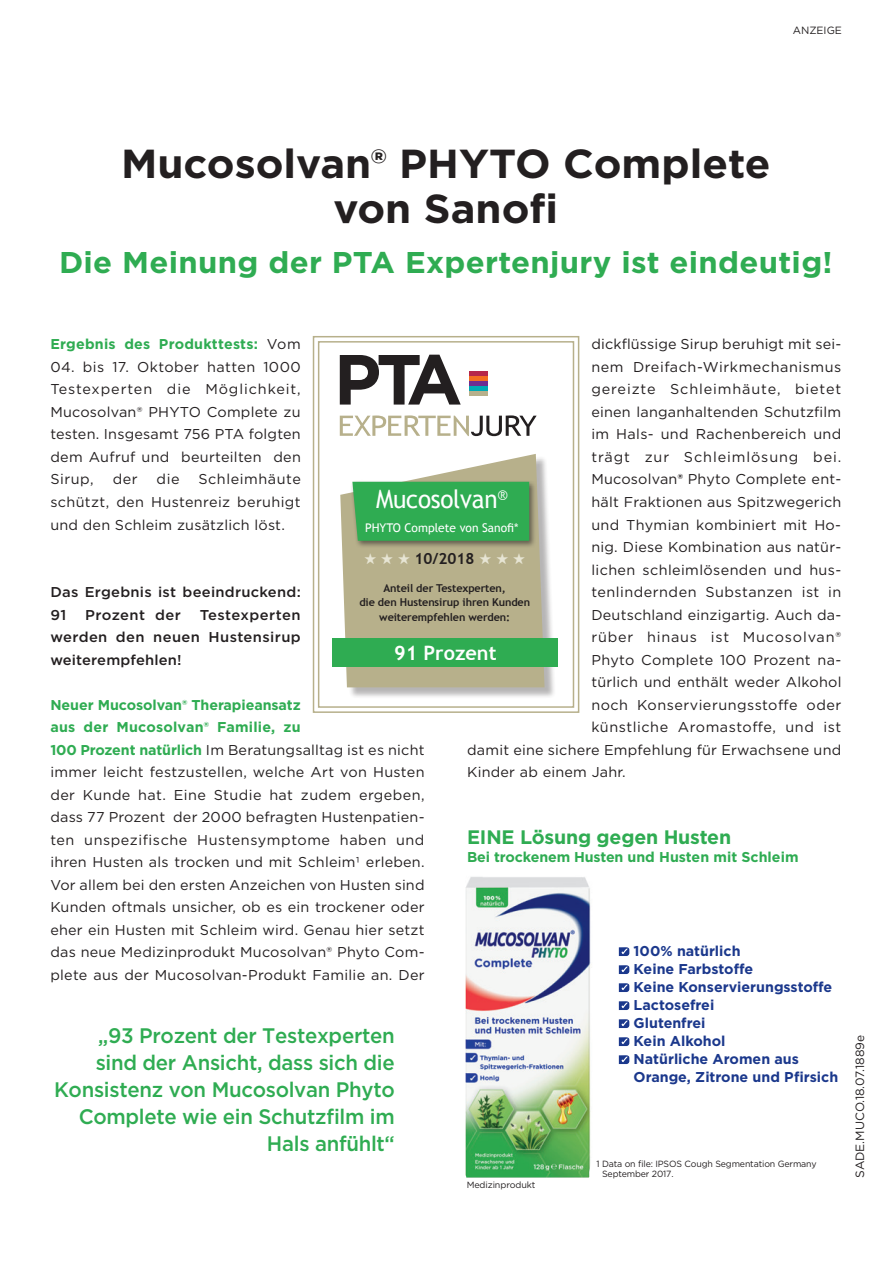
<style>
.page{position:relative;width:893px;height:1263px;background:#fff}
.page>*{position:absolute;margin:0;border:0;box-sizing:border-box;transform-origin:0 0}
.t1{font:700 40.5px/45px "Gotham";color:#231f20;text-align:center}
.t2{font:700 30px "Gotham";letter-spacing:.01em;color:#2fac52}
.t3{font:25.35px "Trebuchet MS";letter-spacing:-.01em;color:#fff;scale:.96 1}
.t4{font:500 21px/27px "Gotham";letter-spacing:-.015em;color:#2fac52;text-align:right}
.t5{font:700 19.95px "Trebuchet MS";color:#fff}
.t6{font:700 19.5px "Gotham";letter-spacing:-.01em;color:#2fac52}
.t7{font:700 15.45px "Trebuchet MS";color:#231f20}
.t8{font:14.25px/22.5px "Gotham";letter-spacing:.015em;color:#231f20;text-align:justify}
.t9{font:700 14.25px/18px "Gotham";color:#1b388c}
.t10{font:500 14.25px/22.5px "Gotham";letter-spacing:.02em;color:#231f20}
.t11{font:700 14.25px "Gotham";color:#2fac52}
.t12{font:14.25px "Gotham";letter-spacing:.035em;color:#231f20}
.t13{font:14.25px "Gotham";letter-spacing:.04em;color:#231f20}
.t14{font:14.25px "Gotham";letter-spacing:.06em;color:#231f20}
.t15{font:14.25px "Gotham";letter-spacing:.065em;color:#231f20}
.t16{font:12px "Trebuchet MS";color:#fff}
.t17{font:12px "Gotham";color:#231f20}
.t18{font:700 10.8px/14.5px "Trebuchet MS";letter-spacing:-.01em;color:#231f20;text-align:center}
.t19{font:10.5px "Gotham";color:#231f20}
.t20{font:9px/10.8px "Gotham";letter-spacing:-.015em;color:#231f20}
.s1{font-weight:700}
.s2{font-weight:400;color:#231f20}
.s3{color:#e7e5d4}
.s4{font-weight:700;color:#2fac52}
</style>
<div class="page">
<img style="left:465px;top:877px;width:126px;height:300px">
<svg style="left:619px;top:947px;width:10px;height:9px"></svg>
<svg style="left:619px;top:965px;width:10px;height:9px"></svg>
<svg style="left:619px;top:983px;width:10px;height:9px"></svg>
<svg style="left:619px;top:1001px;width:10px;height:9px"></svg>
<svg style="left:619px;top:1019px;width:10px;height:9px"></svg>
<svg style="left:619px;top:1037px;width:10px;height:9px"></svg>
<svg style="left:619px;top:1055px;width:10px;height:9px"></svg>
<div style="left:313px;top:336px;width:266px;height:377px;background:#fff;border:2px solid #b7b08b"></div>
<div style="left:318px;top:341px;width:256px;height:367px;background:#fff;border:2px solid #b7b08b"></div>
<div style="left:341px;top:455px;width:215px;height:244px;background:#231f20;opacity:.33"></div>
<svg style="left:340px;top:454px;width:205px;height:233px;background:#c0bb9c"></svg>
<div style="left:350px;top:479px;width:187px;height:70px;background:#231f20;opacity:.58"></div>
<div style="left:352px;top:482px;width:177px;height:59px;background:#2fac52"></div>
<svg style="left:340px;top:415px;width:197px;height:21px"></svg>
<hr style="left:469px;top:371px;width:19px;height:4px;background:#b6274b">
<hr style="left:469px;top:376px;width:19px;height:4px;background:#f36e21">
<hr style="left:469px;top:381px;width:19px;height:4px;background:#6e2c91">
<hr style="left:469px;top:386px;width:19px;height:4px;background:#00aab5">
<hr style="left:469px;top:391px;width:19px;height:4px;background:#b7b08b">
<svg style="left:340px;top:355px;width:121px;height:50px"></svg>
<div style="left:332px;top:639px;width:226px;height:28px;background:#2fac52"></div>
<p class="t19" style="left:793px;top:23px;width:51px">ANZEIGE</p>
<h1 class="t1" style="left:121px;top:141px;width:651px">Mucosolvan® PHYTO Complete von Sanofi</h1>
<h2 class="t2" style="left:59px;top:243px;width:775px">Die Meinung der PTA Expertenjury ist eindeutig!</h2>
<p class="t8" style="left:591px;top:333px;width:251px">dickflüssige Sirup beruhigt mit sei-</p>
<p class="t13" style="left:591px;top:358px;width:251px">nem Dreifach-Wirkmechanismus</p>
<p class="t14" style="left:591px;top:380px;width:251px">gereizte Schleimhäute, bietet</p>
<p class="t8" style="left:591px;top:400px;width:251px">einen langanhaltenden Schutzfilm</p>
<p class="t8" style="left:591px;top:423px;width:252px">im Hals- und Rachenbereich und</p>
<p class="t15" style="left:591px;top:448px;width:251px">trägt zur Schleimlösung bei.</p>
<p class="t8" style="left:591px;top:468px;width:251px">Mucosolvan<span class="s1">®</span> Phyto Complete ent-</p>
<p class="t8" style="left:591px;top:490px;width:251px">hält Fraktionen aus Spitzwegerich</p>
<p class="t8" style="left:591px;top:513px;width:251px">und Thymian kombiniert mit Ho-</p>
<p class="t8" style="left:591px;top:535px;width:251px">nig. Diese Kombination aus natür-</p>
<p class="t8" style="left:591px;top:558px;width:251px">lichen schleimlösenden und hus-</p>
<p class="t12" style="left:591px;top:583px;width:251px">tenlindernden Substanzen ist in</p>
<p class="t8" style="left:591px;top:603px;width:251px">Deutschland einzigartig. Auch da-</p>
<p class="t14" style="left:591px;top:628px;width:251px">rüber hinaus ist Mucosolvan®</p>
<p class="t8" style="left:591px;top:648px;width:251px">Phyto Complete 100 Prozent na-</p>
<p class="t8" style="left:591px;top:670px;width:252px">türlich und enthält weder Alkohol</p>
<p class="t12" style="left:591px;top:695px;width:251px">noch Konservierungsstoffe oder</p>
<p class="t13" style="left:591px;top:718px;width:251px">künstliche Aromastoffe, und ist</p>
<p class="t8" style="left:467px;top:738px;width:376px">damit eine sichere Empfehlung für Erwachsene und</p>
<p class="t8" style="left:467px;top:760px;width:160px">Kinder ab einem Jahr.</p>
<p class="t11" style="left:50px;top:335px;width:252px">Ergebnis des Produkttests: <span class="s2">Vom</span></p>
<p class="t8" style="left:50px;top:355px;width:252px">04. bis 17. Oktober hatten 1000<br>Testexperten die Möglichkeit, Mucosolvan® PHYTO Complete zu testen. Insgesamt 756 PTA folgten dem Aufruf und beurteilten den Sirup,</p>
<p class="t8" style="left:50px;top:468px;width:252px;text-indent:148px">Schleimhäute schützt, den Hustenreiz beruhigt und den Schleim zusätzlich löst.</p>
<p class="t8" style="left:113px;top:468px;width:27px">der</p>
<p class="t8" style="left:157px;top:468px;width:24px">die</p>
<h3 class="t3" style="left:376px;top:485px;width:138px">Mucosolvan<sup>®</sup></h3>
<p class="t16" style="left:365px;top:520px;width:155px">PHYTO Complete von Sanofi*</p>
<p class="t7" style="left:364px;top:549px;width:163px"><span class="s3">★</span> <span class="s3">★</span> <span class="s3">★</span> 10/2018 <span class="s3">★</span> <span class="s3">★</span> <span class="s3">★</span></p>
<p class="t18" style="left:359px;top:581px;width:172px">Anteil der Testexperten,<br>die den Hustensirup ihren Kunden weiterempfehlen werden:</p>
<h3 class="t5" style="left:394px;top:640px;width:104px">91 Prozent</h3>
<p class="t10" style="left:50px;top:580px;width:252px">Das Ergebnis ist beeindruckend:<br>91</p>
<p class="t10" style="left:85px;top:603px;width:97px">Prozent der</p>
<p class="t10" style="left:50px;top:603px;width:252px;text-align:justify;text-indent:149px">Testexperten werden den neuen Hustensirup weiterempfehlen!</p>
<p class="t8" style="left:50px;top:693px;width:376px;text-align:left"><span class="s4">Neuer Mucosolvan® Therapieansatz<br>aus der Mucosolvan® Familie, zu<br>100 Prozent natürlich</span> Im Beratungsalltag ist es nicht immer leicht festzustellen, welche Art von Husten der Kunde hat. Eine Studie hat zudem ergeben, dass 77 Prozent der 2000 befragten Hustenpatien&shy;ten unspezifische Hustensymptome haben und ihren Husten als trocken und mit Schleim1 erleben.<br>Vor allem bei den ersten Anzeichen von Husten sind Kunden oftmals unsicher, ob es ein trockener oder eher ein Husten mit Schleim wird. Genau hier setzt das neue Medizinprodukt Mucosolvan® Phyto Com&shy;plete aus der Mucosolvan-Produkt Familie an. Der</p>
<h3 class="t6" style="left:467px;top:824px;width:266px">EINE Lösung gegen Husten</h3>
<p class="t11" style="left:467px;top:848px;width:333px">Bei trockenem Husten und Husten mit Schleim</p>
<p class="t9" style="left:634px;top:941px;width:206px">100% natürlich<br>Keine Farbstoffe<br>Keine Konservierungsstoffe<br>Lactosefrei<br>Glutenfrei<br>Kein Alkohol<br>Natürliche Aromen aus<br>Orange, Zitrone und Pfirsich</p>
<h3 class="t4" style="left:54px;top:1022px;width:342px">„93 Prozent der Testexperten sind der Ansicht, dass sich die<br>Konsistenz von Mucosolvan Phyto<br>Complete wie ein Schutzfilm im<br>Hals anfühlt“</h3>
<p class="t20" style="left:467px;top:1179px;width:70px">Medizinprodukt</p>
<p class="t20" style="left:602px;top:1158px;width:216px;text-indent:-6px">1 Data on file: IPSOS Cough Segmentation Germany<br>September 2017.</p>
<p class="t17" style="left:852px;top:1178px;width:144px;rotate:-90deg">SADE.MUCO.18.07.1889e</p>
</div>
